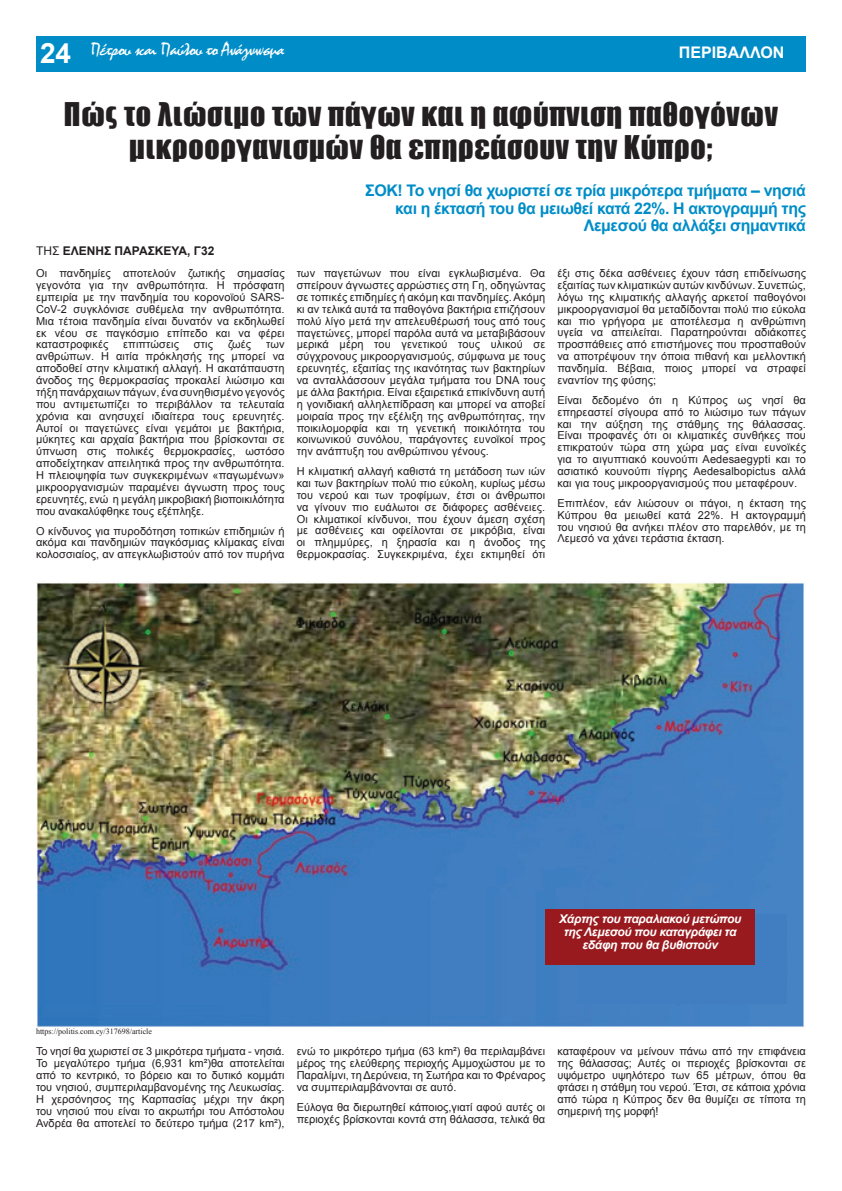
<style>
.page{position:relative;width:842px;height:1191px;background:#fff}
.page>*{position:absolute;margin:0;border:0;box-sizing:border-box;transform-origin:0 0}
.t1{font:30px/32.4px "Impact";letter-spacing:.025em;color:#231f20;text-align:center}
.t2{font:19px "Mistral";letter-spacing:-.025em;color:#fff}
.t3{font:700 16px/17.3px "Arial";letter-spacing:-.025em;color:#008dc7;text-align:right}
.t4{font:700 16px "Arial";color:#fff}
.t5{font:italic 700 12px/12.9px "Arial";letter-spacing:-.025em;color:#fff;text-align:center}
.t6{font:700 12px "Arial";color:#231f20}
.t7{font:11px/11.9px "Arial";letter-spacing:.01em;color:#231f20;text-align:justify}
.t8{font:8px "Times New Roman";color:#231f20}
.s1{font-family:"Arial";font-weight:700;font-size:28px}
.s2{font-weight:400}
</style>
<div class="page">
<div style="left:36px;top:36px;width:770px;height:35px;background:#008dc7"></div>
<img style="left:36px;top:581px;width:770px;height:447px">
<div style="left:577px;top:914px;width:209px;height:90px;background:#407ec1"></div>
<div style="left:545px;top:909px;width:210px;height:55px;background:#991a1e"></div>
<h2 class="t2" style="left:40px;top:38px;width:246px"><span class="s1">24</span> Πέτρου και Πaύλου το Ανάγνωσμα</h2>
<h1 class="t1" style="left:64px;top:98px;width:715px">Πώς το λιώσιμο των πάγων και η αφύπνιση παθογόνων μικροοργανισμών θα επηρεάσουν την Κύπρο;</h1>
<h3 class="t4" style="left:679px;top:41px;width:107px">ΠΕΡΙΒΑΛΛΟΝ</h3>
<p class="t6" style="left:36px;top:243px;width:180px"><span class="s2">ΤΗΣ</span> ΕΛΕΝΗΣ ΠΑΡΑΣΚΕΥΑ, Γ32</p>
<p class="t7" style="left:36px;top:267px;width:250px">Οι πανδημίες αποτελούν ζωτικής σημασίας γεγονότα για την ανθρωπότητα. Η πρόσφατη εμπειρία με την πανδημία του κορονοϊού SARS-CoV-2 συγκλόνισε συθέμελα την ανθρωπότητα.<br>Μια τέτοια πανδημία είναι δυνατόν να εκδηλωθεί εκ νέου σε παγκόσμιο επίπεδο και να φέρει καταστροφικές</p>
<p class="t7" style="left:123px;top:338px;width:57px">επιπτώσεις</p>
<p class="t7" style="left:194px;top:338px;width:21px">στις</p>
<p class="t7" style="left:228px;top:338px;width:25px">ζωές</p>
<p class="t7" style="left:36px;top:338px;width:250px;text-indent:230px">των ανθρώπων. Η αιτία πρόκλησής της μπορεί να αποδοθεί στην κλιματική αλλαγή. Η ακατάπαυστη άνοδος της θερμοκρασίας προκαλεί λιώσιμο και τήξη πανάρχαιων πάγων, ένα συνηθισμένο γεγονός που αντιμετωπίζει το περιβάλλον τα τελευταία χρόνια και ανησυχεί ιδιαίτερα τους ερευνητές.<br>Αυτοί οι παγετώνες είναι γεμάτοι με βακτήρια, μύκητες και αρχαία βακτήρια που βρίσκονται σε ύπνωση στις πολικές θερμοκρασίες, ωστόσο αποδείχτηκαν απειλητικά προς την ανθρωπότητα.<br>Η πλειοψηφία των συγκεκριμένων «παγωμένων» μικροοργανισμών παραμένει άγνωστη προς τους ερευνητές, ενώ η μεγάλη μικροβιακή βιοποικιλότητα που ανακαλύφθηκε τους εξέπληξε.</p>
<p class="t7" style="left:36px;top:524px;width:250px">Ο κίνδυνος για πυροδότηση τοπικών επιδημιών ή ακόμα και πανδημιών παγκόσμιας κλίμακας είναι κολοσσιαίος, αν απεγκλωβιστούν από τον πυρήνα</p>
<h3 class="t3" style="left:365px;top:182px;width:442px">ΣΟΚ! Το νησί θα χωριστεί σε τρία μικρότερα τμήματα – νησιά και η έκτασή του θα μειωθεί κατά 22%. Η ακτογραμμή της<br>Λεμεσού θα αλλάξει σημαντικά</h3>
<p class="t7" style="left:297px;top:267px;width:250px">των παγετώνων που είναι εγκλωβισμένα. Θα σπείρουν άγνωστες αρρώστιες στη Γη, οδηγώντας σε τοπικές επιδημίες ή ακόμη και πανδημίες. Ακόμη κι αν τελικά αυτά τα παθογόνα βακτήρια επιζήσουν πολύ λίγο μετά την απελευθέρωσή τους από τους παγετώνες, μπορεί παρόλα αυτά να μεταβιβάσουν μερικά μέρη του γενετικού τους υλικού σε σύγχρονους μικροοργανισμούς, σύμφωνα με τους ερευνητές, εξαιτίας της ικανότητας των βακτηρίων να ανταλλάσσουν μεγάλα τμήματα του DNA τους με άλλα βακτήρια. Είναι εξαιρετικά επικίνδυνη αυτή η γονιδιακή αλληλεπίδραση και μπορεί να αποβεί μοιραία προς την εξέλιξη της ανθρωπότητας, την ποικιλομορφία και τη γενετική ποικιλότητα του κοινωνικού συνόλου, παράγοντες ευνοϊκοί προς την ανάπτυξη του ανθρώπινου γένους.</p>
<p class="t7" style="left:297px;top:465px;width:250px">Η κλιματική αλλαγή καθιστά τη μετάδοση των ιών και των βακτηρίων πολύ πιο εύκολη, κυρίως μέσω του νερού και των τροφίμων, έτσι οι άνθρωποι να γίνουν πιο ευάλωτοι σε διάφορες ασθένειες.<br>Οι κλιματικοί κίνδυνοι, που έχουν άμεση σχέση με ασθένειες και οφείλονται σε μικρόβια, είναι οι πλημμύρες, η ξηρασία και η άνοδος της θερμοκρασίας. Συγκεκριμένα, έχει εκτιμηθεί ότι</p>
<p class="t7" style="left:557px;top:267px;width:250px">έξι στις δέκα ασθένειες έχουν τάση επιδείνωσης εξαιτίας των κλιματικών αυτών κινδύνων. Συνεπώς, λόγω της κλιματικής αλλαγής αρκετοί παθογόνοι μικροοργανισμοί θα μεταδίδονται πολύ πιο εύκολα και πιο γρήγορα με αποτέλεσμα η ανθρώπινη υγεία να απειλείται. Παρατηρούνται αδιάκοπες προσπάθειες από επιστήμονες που προσπαθούν να αποτρέψουν την όποια πιθανή και μελλοντική πανδημία. Bέβαια, ποιος μπορεί να στραφεί εναντίον της φύσης;</p>
<p class="t7" style="left:557px;top:394px;width:250px">Είναι δεδομένο ότι η Κύπρος ως νησί θα επηρεαστεί σίγουρα από το λιώσιμο των πάγων και την αύξηση της στάθμης της θάλασσας.<br>Είναι προφανές ότι οι κλιματικές συνθήκες που επικρατούν τώρα στη χώρα μας είναι ευνοϊκές για το αιγυπτιακό κουνούπι Aedesaegypti και το ασιατικό κουνούπι τίγρης Aedesalbopictus αλλά και για τους μικροοργανισμούς που μεταφέρουν.</p>
<p class="t7" style="left:557px;top:497px;width:250px">Επιπλέον, εάν λιώσουν οι πάγοι, η έκταση της Κύπρου θα μειωθεί κατά 22%. Η ακτογραμμή του νησιού θα ανήκει πλέον στο παρελθόν, με τη Λεμεσό να χάνει τεράστια έκταση.</p>
<p class="t8" style="left:36px;top:1026px;width:118px">https://politis.com.cy/317698/article</p>
<p class="t5" style="left:559px;top:913px;width:183px">Χάρτης του παραλιακού μετώπου της Λεμεσού που καταγράφει τα εδάφη που θα βυθιστούν</p>
<p class="t7" style="left:36px;top:1045px;width:250px">Το νησί θα χωριστεί σε 3 μικρότερα τμήματα - νησιά.<br>Το μεγαλύτερο τμήμα (6,931 km²)θα αποτελείται από το κεντρικό, το βόρειο και το δυτικό κομμάτι του νησιού, συμπεριλαμβανομένης της Λευκωσίας.<br>Η χερσόνησος της Καρπασίας μέχρι την άκρη του νησιού που είναι το ακρωτήρι του Απόστολου Ανδρέα θα αποτελεί το δεύτερο τμήμα (217 km²),</p>
<p class="t7" style="left:297px;top:1045px;width:250px">ενώ το μικρότερο τμήμα (63 km²) θα περιλαμβάνει μέρος της ελεύθερης περιοχής Αμμοχώστου με το Παραλίμνι, τη Δερύνεια, τη Σωτήρα και το Φρέναρος να συμπεριλαμβάνονται σε αυτό.</p>
<p class="t7" style="left:297px;top:1101px;width:250px">Εύλογα θα διερωτηθεί κάποιος,γιατί αφού αυτές οι περιοχές βρίσκονται κοντά στη θάλασσα, τελικά θα</p>
<p class="t7" style="left:557px;top:1045px;width:250px">καταφέρουν να μείνουν πάνω από την επιφάνεια της θάλασσας; Αυτές οι περιοχές βρίσκονται σε υψόμετρο υψηλότερο των 65 μέτρων, όπου θα φτάσει η στάθμη του νερού. Έτσι, σε κάποια χρόνια από τώρα η Κύπρος δεν θα θυμίζει σε τίποτα τη σημερινή της μορφή!</p>
</div>
